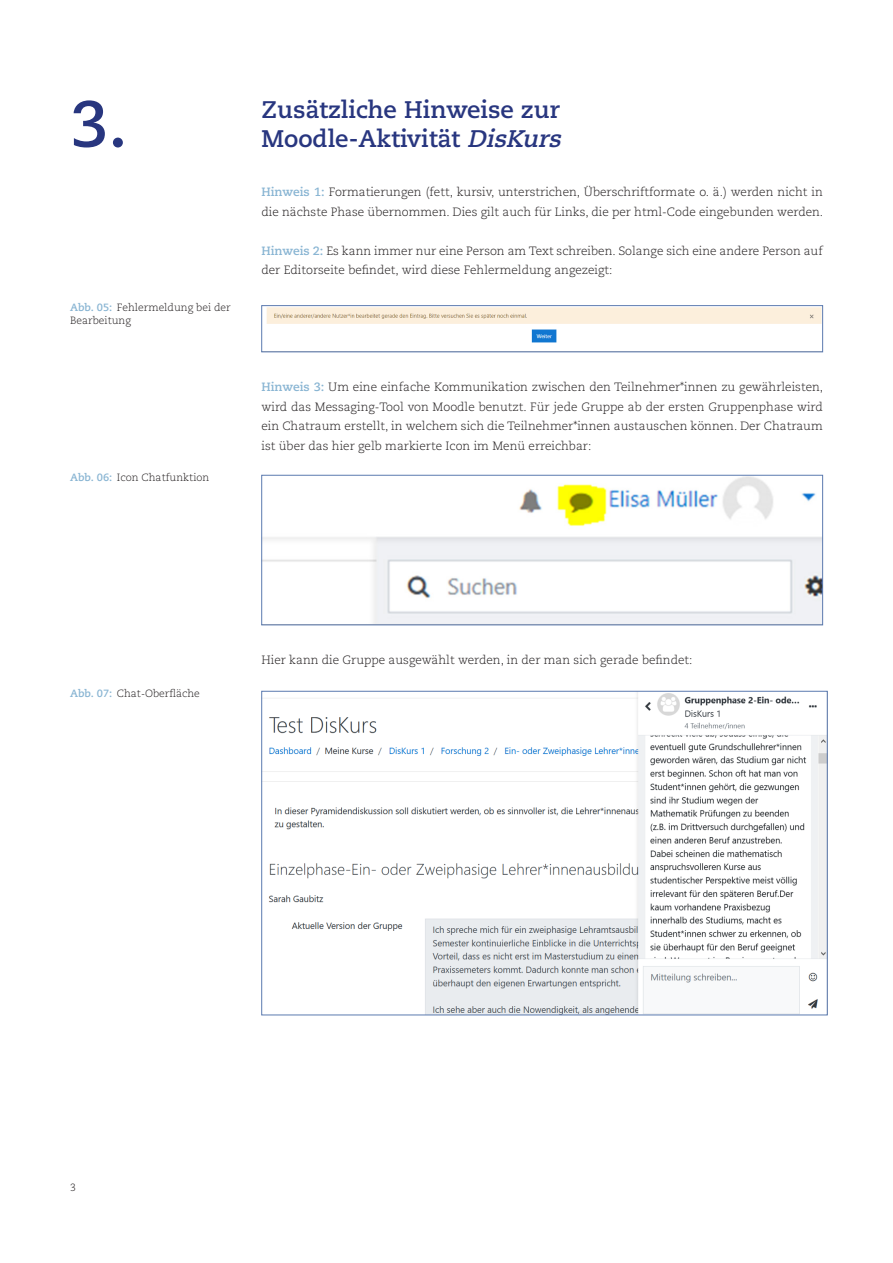
<style>
.page{position:relative;width:893px;height:1263px;background:#fff}
.page>*{position:absolute;margin:0;border:0;box-sizing:border-box;transform-origin:0 0}
.t1{font:700 64.5px "Caecilia LT Std";color:#28367f}
.t2{font:700 24px/28.8px "Caecilia LT Std";color:#28367f}
.Fliesstext{font:300 12px/19.5px "Caecilia LT Std";color:#231f20}
.t3{font:300 10.5px/12.6px "Caecilia LT Std";color:#231f20}
.s1{font-style:italic}
.s2{font-weight:700;color:#89b5d3}
</style>
<div class="page">
<img style="left:266px;top:307px;width:555px;height:36px">
<div style="left:261px;top:305px;width:562px;height:47px;border:1px solid #5b7aaf"></div>
<img style="left:263px;top:477px;width:558px;height:146px">
<div style="left:261px;top:475px;width:562px;height:150px;border:1px solid #5b7aaf"></div>
<img style="left:263px;top:693px;width:562px;height:320px">
<p class="t1" style="left:70px;top:86px;width:59px">3.</p>
<p class="t2" style="left:261px;top:96px;width:307px">Zusätzliche Hinweise zur<br>Moodle-Aktivität <span class="s1">DisKurs</span></p>
<p class="Fliesstext" style="left:261px;top:182px;width:563px"><span class="s2">Hinweis 1:</span> Formatierungen (fett, kursiv, unterstrichen, Überschriftformate o. ä.) werden nicht in die nächste Phase übernommen. Dies gilt auch für Links, die per html-Code eingebunden werden.</p>
<p class="Fliesstext" style="left:261px;top:241px;width:563px"><span class="s2">Hinweis 2:</span> Es kann immer nur eine Person am Text schreiben. Solange sich eine andere Person auf der Editorseite befindet, wird diese Fehlermeldung angezeigt:</p>
<p class="t3" style="left:70px;top:301px;width:162px"><span class="s2">Abb. 05:</span> Fehlermeldung bei der<br>Bearbeitung</p>
<p class="t3" style="left:70px;top:471px;width:141px"><span class="s2">Abb. 06:</span> Icon Chatfunktion</p>
<p class="Fliesstext" style="left:261px;top:377px;width:563px;text-align:justify"><span class="s2">Hinweis 3:</span> Um eine einfache Kommunikation zwischen den Teilnehmer*innen zu gewährleisten, wird das Messaging-Tool von Moodle benutzt. Für jede Gruppe ab der ersten Gruppenphase wird ein Chatraum erstellt, in welchem sich die Teilnehmer*innen austauschen können. Der Chatraum ist über das hier gelb markierte Icon im Menü erreichbar:</p>
<p class="t3" style="left:70px;top:687px;width:131px"><span class="s2">Abb. 07:</span> Chat-Oberfläche</p>
<p class="Fliesstext" style="left:261px;top:650px;width:432px">Hier kann die Gruppe ausgewählt werden, in der man sich gerade befindet:</p>
<p class="t3" style="left:70px;top:1181px;width:7px">3</p>
</div>
